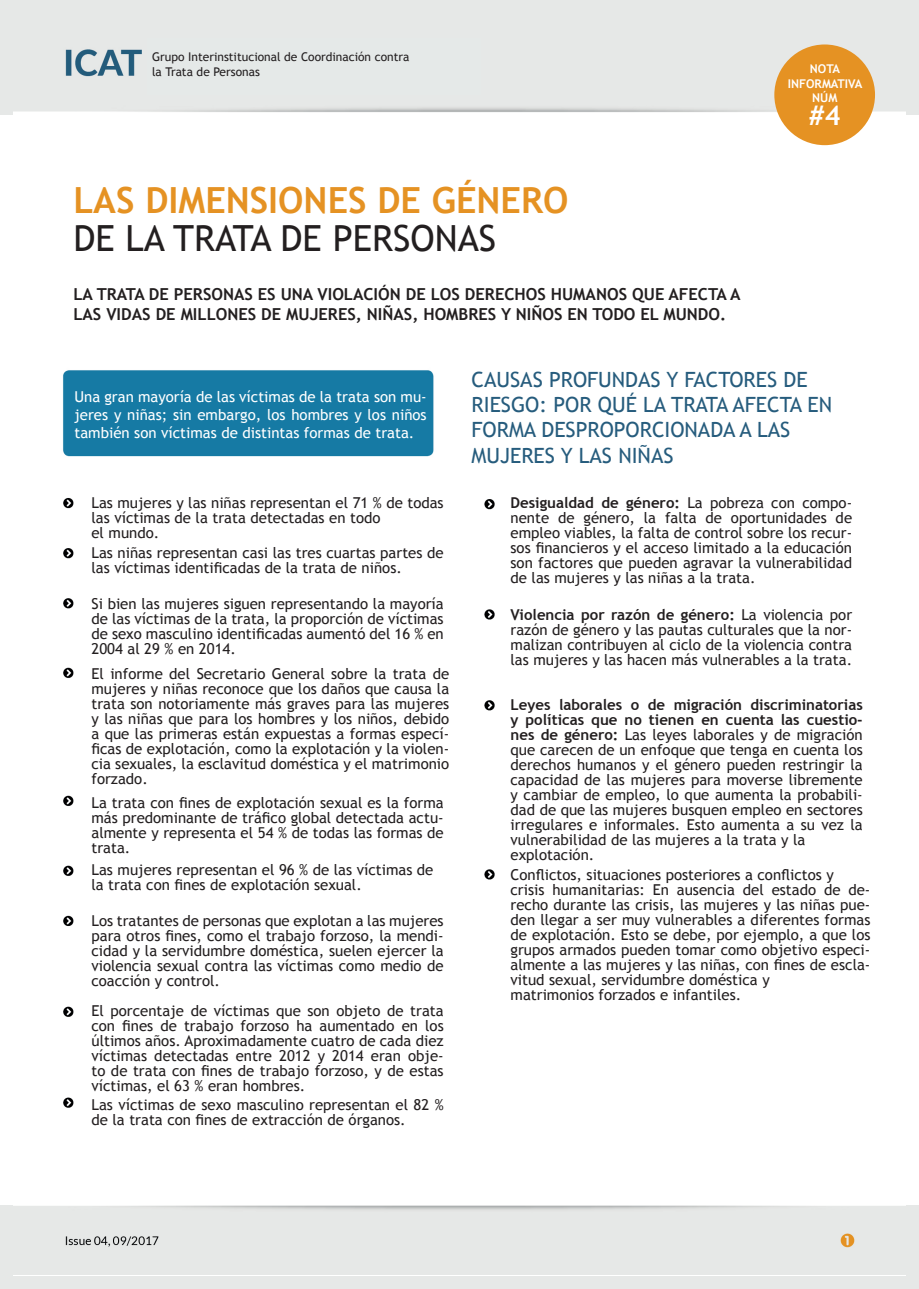
<style>
.page{position:relative;width:919px;height:1289px;background:#fff}
.page>*{position:absolute;margin:0;border:0;box-sizing:border-box;transform-origin:0 0}
.t1{font:700 36px "Trebuchet MS";color:#e59223}
.t2{font:36px "Trebuchet MS";color:#231f20}
.t3{font:700 27px "Trebuchet MS";color:#fff}
.t4{font:21px/25.2px "Trebuchet MS";color:#265c7d}
.t5{font:700 16.5px/19.8px "Trebuchet MS";color:#231f20}
.t6{font:15px/15px "Trebuchet MS";color:#231f20;text-align:justify}
.t7{font:15px/18px "Trebuchet MS";color:#fff;text-align:justify}
.t8{font:12px/15px "Trebuchet MS";color:#231f20}
.t9{font:700 12px/14.4px "Trebuchet MS";color:#fff;text-align:center}
.s1{font-weight:700}
</style>
<div class="page">
<img style="left:13px;top:14px;width:892px;height:1260px">
<div style="left:774px;top:44px;width:100px;height:101px;background:#e59223;border-radius:50%"></div>
<div style="left:147px;top:39px;width:333px;height:56px;background:#e5e9e8"></div>
<div style="left:13px;top:1276px;width:896px;height:12px;background:#e6e8e7"></div>
<div style="left:0;top:1205px;width:13px;height:83px;background:#e6e8e7"></div>
<div style="left:906px;top:1205px;width:12px;height:83px;background:#e6e8e7"></div>
<div style="left:13px;top:0;width:896px;height:13px;background:#e6e8e7"></div>
<div style="left:0;top:0;width:13px;height:114px;background:#e6e8e7"></div>
<div style="left:906px;top:0;width:12px;height:114px;background:#e6e8e7"></div>
<p class="t8" style="left:152px;top:50px;width:259px">Grupo Interinstitucional de Coordinación contra la Trata de Personas</p>
<h1 class="t1" style="left:73px;top:178px;width:496px">LAS DIMENSIONES DE GÉNERO</h1>
<h1 class="t2" style="left:73px;top:217px;width:424px">DE LA TRATA DE PERSONAS</h1>
<p class="t5" style="left:73px;top:284px;width:668px">LA TRATA DE PERSONAS ES UNA VIOLACIÓN DE LOS DERECHOS HUMANOS QUE AFECTA A<br>LAS VIDAS DE MILLONES DE MUJERES, NIÑAS, HOMBRES Y NIÑOS EN TODO EL MUNDO.</p>
<p class="t9" style="left:787px;top:62px;width:76px">NOTA<br>INFORMATIVA<br>NÚM</p>
<h2 class="t3" style="left:808px;top:98px;width:33px">#4</h2>
<p class="t7" style="left:74px;top:388px;width:354px">Una gran mayoría de las víctimas de la trata son mu&shy;jeres y niñas; sin embargo, los hombres y los niños también son víctimas de distintas formas de trata.</p>
<p class="t6" style="left:91px;top:495px;width:354px;text-align:left">Las mujeres y las niñas representan el 71 % de todas las víctimas de la trata detectadas en todo<br>el mundo.</p>
<p class="t6" style="left:91px;top:545px;width:354px">Las niñas representan casi las tres cuartas partes de las víctimas identificadas de la trata de niños.</p>
<p class="t6" style="left:91px;top:596px;width:354px">Si bien las mujeres siguen representando la mayoría de las víctimas de la trata, la proporción de víctimas de sexo masculino identificadas aumentó del 16 % en 2004 al 29 % en 2014.</p>
<p class="t6" style="left:91px;top:666px;width:359px">El informe del Secretario General sobre la trata de mujeres y niñas reconoce que los daños que causa la trata son notoriamente más graves para las mujeres y las niñas que para los hombres y los niños, debido a que las primeras están expuestas a formas especí&shy;ficas de explotación, como la explotación y la violen&shy;cia sexuales, la esclavitud doméstica y el matrimonio forzado.</p>
<p class="t6" style="left:91px;top:795px;width:354px">La trata con fines de explotación sexual es la forma más predominante de tráfico global detectada actu&shy;almente y representa el 54 % de todas las formas de trata.</p>
<p class="t6" style="left:91px;top:862px;width:343px">Las mujeres representan el 96 % de las víctimas de la trata con fines de explotación sexual.</p>
<p class="t6" style="left:91px;top:913px;width:354px">Los tratantes de personas que explotan a las mujeres para otros fines, como el trabajo forzoso, la mendi&shy;cidad y la servidumbre doméstica, suelen ejercer la violencia sexual contra las víctimas como medio de coacción y control.</p>
<p class="t6" style="left:91px;top:1003px;width:354px">El porcentaje de víctimas que son objeto de trata con fines de trabajo forzoso ha aumentado en los últimos años. Aproximadamente cuatro de cada diez víctimas detectadas entre 2012 y 2014 eran obje&shy;to de trata con fines de trabajo forzoso, y de estas víctimas, el 63 % eran hombres.</p>
<p class="t6" style="left:91px;top:1097px;width:354px">Las víctimas de sexo masculino representan el 82 % de la trata con fines de extracción de órganos.</p>
<h3 class="t4" style="left:471px;top:367px;width:362px">CAUSAS PROFUNDAS Y FACTORES DE<br>RIESGO: POR QUÉ LA TRATA AFECTA EN<br>FORMA DESPROPORCIONADA A LAS<br>MUJERES Y LAS NIÑAS</h3>
<p class="t6" style="left:510px;top:495px;width:343px"><span class="s1">Desigualdad de género:</span> La pobreza con compo&shy;nente de género, la falta de oportunidades de empleo viables, la falta de control sobre los recur&shy;sos financieros y el acceso limitado a la educación son factores que pueden agravar la vulnerabilidad de las mujeres y las niñas a la trata.</p>
<p class="t6" style="left:510px;top:607px;width:343px"><span class="s1">Violencia por razón de género:</span> La violencia por razón de género y las pautas culturales que la nor&shy;malizan contribuyen al ciclo de la violencia contra las mujeres y las hacen más vulnerables a la trata.</p>
<p class="t6" style="left:510px;top:697px;width:354px;text-align:left"><span class="s1">Leyes laborales o de migración discriminatorias y políticas que no tienen en cuenta las cuestio&shy;nes de género:</span> Las leyes laborales y de migración que carecen de un enfoque que tenga en cuenta los derechos humanos y el género pueden restringir la capacidad de las mujeres para moverse libremente y cambiar de empleo, lo que aumenta la probabili&shy;dad de que las mujeres busquen empleo en sectores irregulares e informales. Esto aumenta a su vez la vulnerabilidad de las mujeres a la trata y la explotación.</p>
<p class="t6" style="left:510px;top:867px;width:361px;text-align:left">Conflictos, situaciones posteriores a conflictos y crisis humanitarias: En ausencia del estado de de&shy;recho durante las crisis, las mujeres y las niñas pue&shy;den llegar a ser muy vulnerables a diferentes formas de explotación. Esto se debe, por ejemplo, a que los grupos armados pueden tomar como objetivo especi&shy;almente a las mujeres y las niñas, con fines de escla&shy;vitud sexual, servidumbre doméstica y<br>matrimonios forzados e infantiles.</p>
</div>
